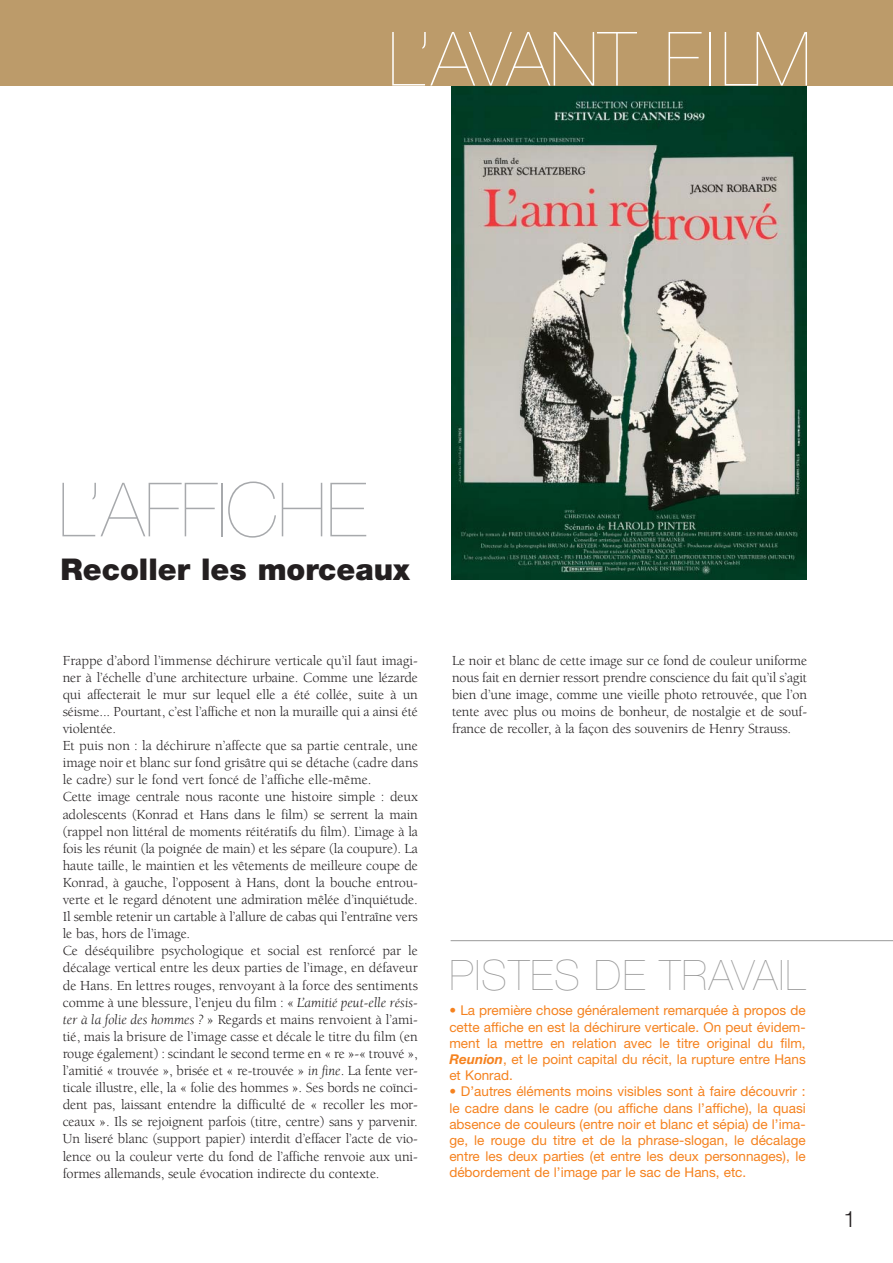
<style>
.page{position:relative;width:893px;height:1263px;background:#fff}
.page>*{position:absolute;margin:0;border:0;box-sizing:border-box;transform-origin:0 0}
.t1{font:200 75px "Helvetica Neue";color:#fff}
.t2{font:200 75px "Helvetica Neue";color:#a7a9ac}
.t3{font:200 42px "Helvetica Neue";letter-spacing:.03em;color:#999}
.t4{font:900 30px "Helvetica Neue";color:#231f20}
.t5{font:300 22.5px "Helvetica Neue";color:#231f20}
.t6{font:14.25px/17.1px "Berkeley";letter-spacing:-.01em;color:#231f20}
.t7{font:13.5px/16.2px "Helvetica Neue";color:#f5821f;text-align:justify}
.s1{font-style:italic}
.s2{font-weight:700;font-style:italic}
</style>
<div class="page">
<img style="left:451px;top:86px;width:356px;height:493px">
<div style="left:0;top:0;width:892px;height:86px;background:#bc9b6a"></div>
<hr style="left:450px;top:940px;width:442px;height:1px;background:#999">
<h1 class="t1" style="left:388px;top:32px;width:424px">L’AVANT FILM</h1>
<h1 class="t2" style="left:58px;top:483px;width:310px">L’AFFICHE</h1>
<h3 class="t4" style="left:60px;top:558px;width:351px">Recoller les morceaux</h3>
<p class="t6" style="left:63px;top:653px;width:357px">Frappe d’abord l’immense déchirure verticale qu’il faut imagi&shy;ner à l’échelle d’une architecture urbaine. Comme une lézarde qui affecterait le mur sur lequel elle a été collée, suite à un séisme... Pourtant, c’est l’affiche et non la muraille qui a ainsi été violentée.<br>Et puis non : la déchirure n’affecte que sa partie centrale, une image noir et blanc sur fond grisâtre qui se détache (cadre dans le cadre) sur le fond vert foncé de l’affiche elle-même.<br>Cette image centrale nous raconte une histoire simple : deux adolescents (Konrad et Hans dans le film) se serrent la main (rappel non littéral de moments réitératifs du film). L’image à la fois les réunit (la poignée de main) et les sépare (la coupure). La haute taille, le maintien et les vêtements de meilleure coupe de Konrad, à gauche, l’opposent à Hans, dont la bouche entrou&shy;verte et le regard dénotent une admiration mêlée d’inquiétude.<br>Il semble retenir un cartable à l’allure de cabas qui l’entraîne vers le bas, hors de l’image.<br>Ce déséquilibre psychologique et social est renforcé par le décalage vertical entre les deux parties de l’image, en défaveur de Hans. En lettres rouges, renvoyant à la force des sentiments comme à une blessure, l’enjeu du film : « <span class="s1">L’amitié peut-elle résis&shy;ter à la folie des hommes ?</span> » Regards et mains renvoient à l’ami&shy;tié, mais la brisure de l’image casse et décale le titre du film (en rouge également) : scindant le second terme en « re »-« trouvé », l’amitié « trouvée », brisée et « re-trouvée » <span class="s1">in fine</span>. La fente ver&shy;ticale illustre, elle, la « folie des hommes ». Ses bords ne coïnci&shy;dent pas, laissant entendre la difficulté de « recoller les mor&shy;ceaux ». Ils se rejoignent parfois (titre, centre) sans y parvenir.<br>Un liseré blanc (support papier) interdit d’effacer l’acte de vio&shy;lence ou la couleur verte du fond de l’affiche renvoie aux uni&shy;formes allemands, seule évocation indirecte du contexte.</p>
<p class="t6" style="left:452px;top:653px;width:357px;text-align:justify">Le noir et blanc de cette image sur ce fond de couleur uniforme nous fait en dernier ressort prendre conscience du fait qu’il s’agit bien d’une image, comme une vieille photo retrouvée, que l’on tente avec plus ou moins de bonheur, de nostalgie et de souf&shy;france de recoller, à la façon des souvenirs de Henry Strauss.</p>
<h2 class="t3" style="left:449px;top:960px;width:358px">PISTES DE TRAVAIL</h2>
<p class="t7" style="left:449px;top:1004px;width:358px">• La première chose généralement remarquée à propos de cette affiche en est la déchirure verticale. On peut évidem&shy;ment la mettre en relation avec le titre original du film, <span class="s2">Reunion</span>, et le point capital du récit, la rupture entre Hans et Konrad.</p>
<p class="t7" style="left:449px;top:1085px;width:358px">• D’autres éléments moins visibles sont à faire découvrir : le cadre dans le cadre (ou affiche dans l’affiche), la quasi absence de couleurs (entre noir et blanc et sépia) de l’ima&shy;ge, le rouge du titre et de la phrase-slogan, le décalage entre les deux parties (et entre les deux personnages), le débordement de l’image par le sac de Hans, etc.</p>
<h3 class="t5" style="left:843px;top:1211px;width:14px">1</h3>
</div>
